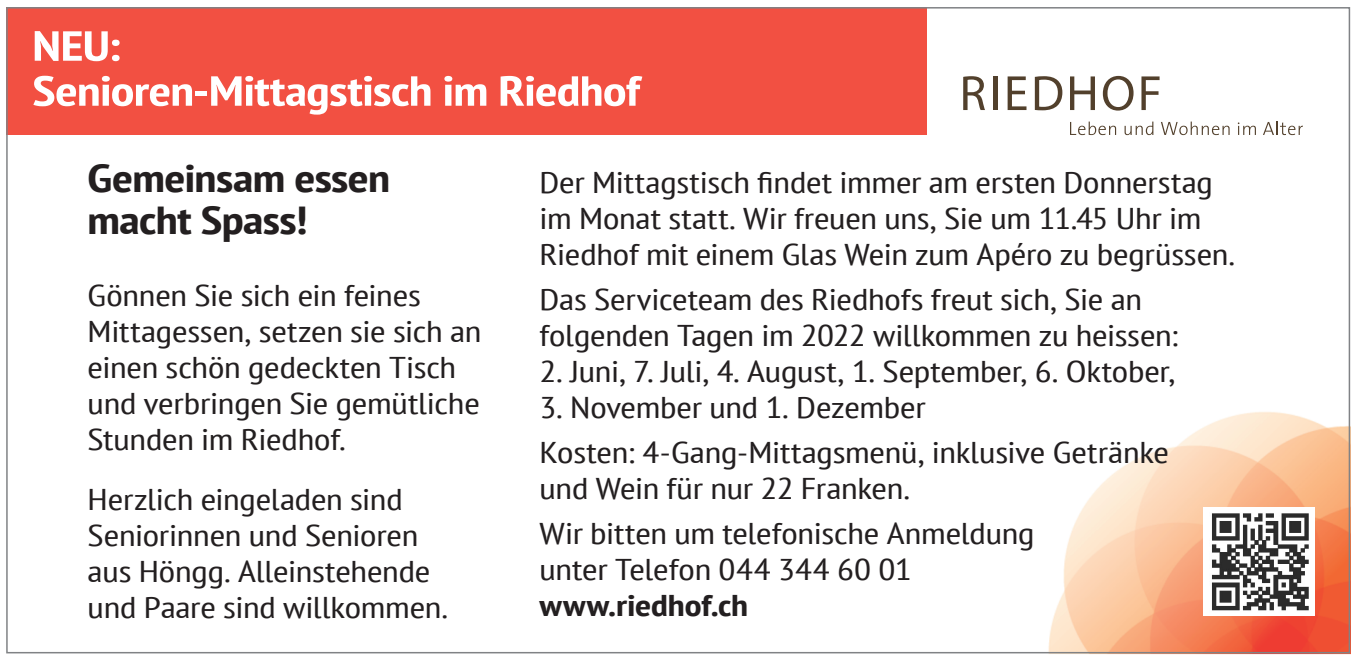
<style>
.page{position:relative;width:1360px;height:662px;background:#fff}
.page>*{position:absolute;margin:0;border:0;box-sizing:border-box;transform-origin:0 0}
.t1{font:700 condensed 42px "PT Sans";letter-spacing:-.015em;color:#fff;scale:1.26 1}
.t2{font:700 condensed 39px "PT Sans";letter-spacing:-.015em;color:#231f20;scale:1.26 1}
.t3{font:condensed 30px/36px "PT Sans";letter-spacing:-.005em;color:#231f20;scale:1.26 1}
.s1{font-weight:700}
</style>
<div class="page">
<div style="left:7px;top:7px;width:920px;height:128px;background:#f25042"></div>
<img style="left:1044px;top:412px;width:306px;height:242px">
<img style="left:1203px;top:507px;width:111px;height:109px">
<svg style="left:963px;top:76px;width:22px;height:34px"></svg>
<hr style="left:993px;top:76px;width:4px;height:34px;background:#52402c">
<svg style="left:1007px;top:76px;width:19px;height:34px"></svg>
<svg style="left:1035px;top:76px;width:27px;height:34px"></svg>
<svg style="left:1070px;top:76px;width:25px;height:34px"></svg>
<svg style="left:1103px;top:76px;width:30px;height:35px"></svg>
<svg style="left:1141px;top:76px;width:18px;height:34px"></svg>
<svg style="left:1070px;top:122px;width:46px;height:13px"></svg>
<svg style="left:1124px;top:122px;width:29px;height:13px"></svg>
<svg style="left:1161px;top:122px;width:16px;height:13px"></svg>
<svg style="left:1179px;top:126px;width:8px;height:9px"></svg>
<div style="left:1180px;top:127px;width:6px;height:7px;background:#fff;border-radius:50%"></div>
<svg style="left:1190px;top:122px;width:39px;height:13px"></svg>
<svg style="left:1237px;top:122px;width:19px;height:13px"></svg>
<svg style="left:1263px;top:122px;width:40px;height:13px"></svg>
<p class="t1" style="left:32px;top:18px;width:72px">NEU:</p>
<p class="t1" style="left:32px;top:63px;width:484px">Senioren-Mittagstisch im Riedhof</p>
<p class="t2" style="left:88px;top:152px;width:242px">Gemeinsam essen</p>
<p class="t2" style="left:88px;top:194px;width:176px">macht Spass!</p>
<p class="t3" style="left:88px;top:276px;width:314px">Gönnen Sie sich ein feines<br>Mittagessen, setzen sie sich an einen schön gedeckten Tisch und verbringen Sie gemütliche<br>Stunden im Riedhof.</p>
<p class="t3" style="left:88px;top:480px;width:288px">Herzlich eingeladen sind<br>Seniorinnen und Senioren aus Höngg. Alleinstehende und Paare sind willkommen.</p>
<p class="t3" style="left:539px;top:163px;width:553px">Der Mittagstisch findet immer am ersten Donnerstag im Monat statt. Wir freuen uns, Sie um 11.45 Uhr im<br>Riedhof mit einem Glas Wein zum Apéro zu begrüssen.</p>
<p class="t3" style="left:539px;top:280px;width:509px">Das Serviceteam des Riedhofs freut sich, Sie an folgenden Tagen im 2022 willkommen zu heissen:</p>
<p class="t3" style="left:539px;top:352px;width:506px">2. Juni, 7. Juli, 4. August, 1. September, 6. Oktober,</p>
<p class="t3" style="left:539px;top:388px;width:308px">3. November und 1. Dezember</p>
<p class="t3" style="left:539px;top:433px;width:501px">Kosten: 4-Gang-Mittagsmenü, inklusive Getränke und Wein für nur 22 Franken.</p>
<p class="t3" style="left:539px;top:514px;width:394px">Wir bitten um telefonische Anmeldung unter Telefon 044 344 60 01 <span class="s1">www.riedhof.ch</span></p>
</div>
